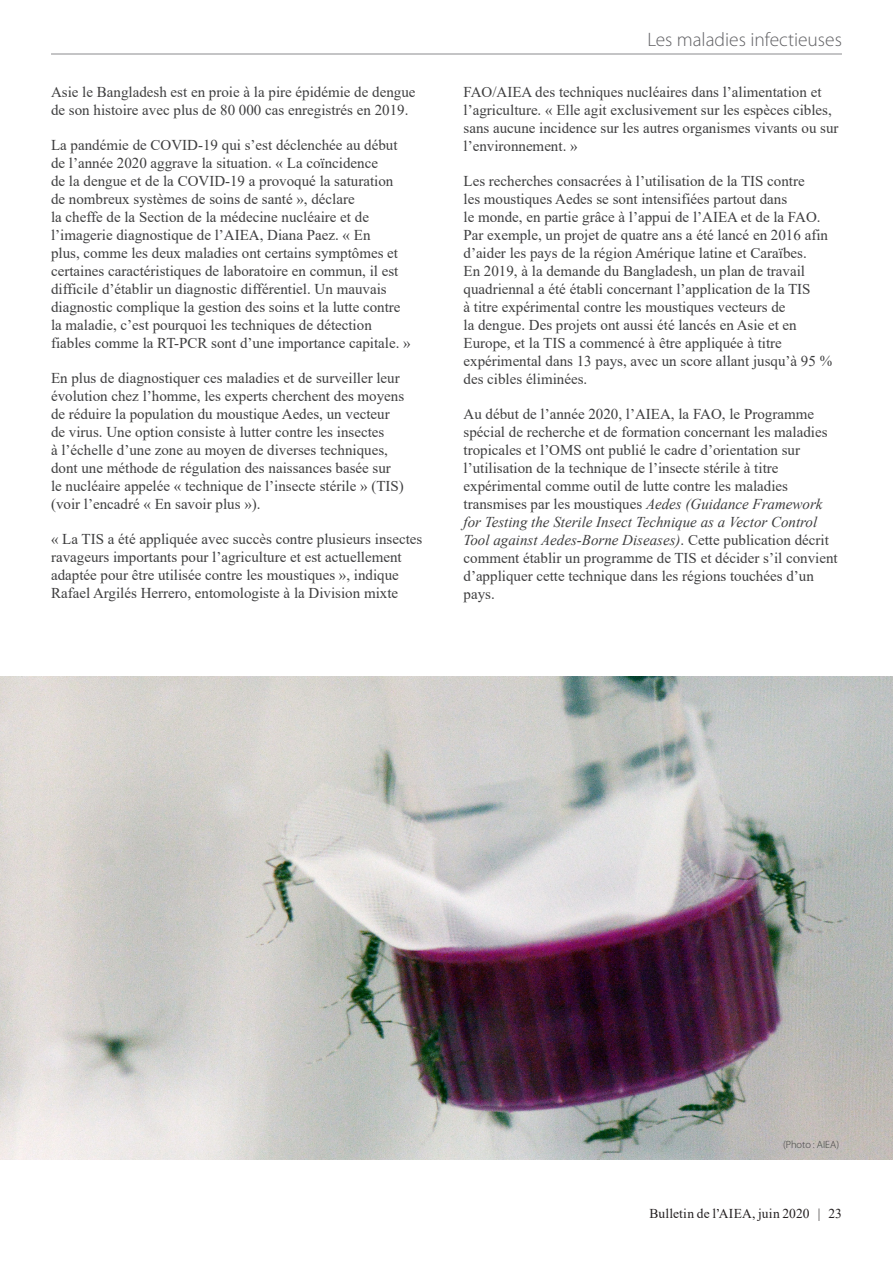
<style>
.page{position:relative;width:893px;height:1263px;background:#fff}
.page>*{position:absolute;margin:0;border:0;box-sizing:border-box;transform-origin:0 0}
.t1{font:300 19.5px "Myriad Pro";color:#636366}
.Body_Text{font:15px/18px "Times New Roman";color:#3e3e3f}
.t2{font:13.5px "Times New Roman";letter-spacing:.01em;color:#231f20}
.Photo_credit{font:300 10.5px "Myriad Pro";color:#3e3e3f}
.s1{font-style:italic}
</style>
<div class="page">
<img style="left:0;top:677px;width:893px;height:482px">
<hr style="left:51px;top:54px;width:791px;height:1px;background:#636366">
<p class="Body_Text" style="left:51px;top:82px;width:366px">Asie le Bangladesh est en proie à la pire épidémie de dengue de son histoire avec plus de 80 000 cas enregistrés en 2019.</p>
<p class="Body_Text" style="left:51px;top:135px;width:361px">La pandémie de COVID-19 qui s’est déclenchée au début de l’année 2020 aggrave la situation. « La coïncidence<br>de la dengue et de la COVID-19 a provoqué la saturation de nombreux systèmes de soins de santé », déclare<br>la cheffe de la Section de la médecine nucléaire et de l’imagerie diagnostique de l’AIEA, Diana Paez. « En<br>plus, comme les deux maladies ont certains symptômes et certaines caractéristiques de laboratoire en commun, il est difficile d’établir un diagnostic différentiel. Un mauvais diagnostic complique la gestion des soins et la lutte contre la maladie, c’est pourquoi les techniques de détection fiables comme la RT-PCR sont d’une importance capitale. »</p>
<p class="Body_Text" style="left:51px;top:368px;width:355px">En plus de diagnostiquer ces maladies et de surveiller leur évolution chez l’homme, les experts cherchent des moyens de réduire la population du moustique Aedes, un vecteur de virus. Une option consiste à lutter contre les insectes<br>à l’échelle d’une zone au moyen de diverses techniques, dont une méthode de régulation des naissances basée sur le nucléaire appelée « technique de l’insecte stérile » (TIS) (voir l’encadré « En savoir plus »).</p>
<p class="Body_Text" style="left:51px;top:529px;width:373px">« La TIS a été appliquée avec succès contre plusieurs insectes ravageurs importants pour l’agriculture et est actuellement adaptée pour être utilisée contre les moustiques », indique Rafael Argilés Herrero, entomologiste à la Division mixte</p>
<h1 class="t1" style="left:647px;top:29px;width:196px">Les maladies infectieuses</h1>
<p class="Body_Text" style="left:463px;top:82px;width:377px">FAO/AIEA des techniques nucléaires dans l’alimentation et l’agriculture. « Elle agit exclusivement sur les espèces cibles, sans aucune incidence sur les autres organismes vivants ou sur l’environnement. »</p>
<p class="Body_Text" style="left:463px;top:171px;width:370px">Les recherches consacrées à l’utilisation de la TIS contre<br>les moustiques Aedes se sont intensifiées partout dans<br>le monde, en partie grâce à l’appui de l’AIEA et de la FAO.<br>Par exemple, un projet de quatre ans a été lancé en 2016 afin d’aider les pays de la région Amérique latine et Caraïbes.<br>En 2019, à la demande du Bangladesh, un plan de travail quadriennal a été établi concernant l’application de la TIS<br>à titre expérimental contre les moustiques vecteurs de<br>la dengue. Des projets ont aussi été lancés en Asie et en Europe, et la TIS a commencé à être appliquée à titre expérimental dans 13 pays, avec un score allant jusqu’à 95 % des cibles éliminées.</p>
<p class="Body_Text" style="left:463px;top:404px;width:376px">Au début de l’année 2020, l’AIEA, la FAO, le Programme spécial de recherche et de formation concernant les maladies tropicales et l’OMS ont publié le cadre d’orientation sur l’utilisation de la technique de l’insecte stérile à titre expérimental comme outil de lutte contre les maladies transmises par les moustiques <span class="s1">Aedes (Guidance Framework for Testing the Sterile Insect Technique as a Vector Control Tool against Aedes-Borne Diseases)</span>. Cette publication décrit comment établir un programme de TIS et décider s’il convient d’appliquer cette technique dans les régions touchées d’un pays.</p>
<p class="Photo_credit" style="left:783px;top:1138px;width:58px">(Photo : AIEA)</p>
<p class="t2" style="left:649px;top:1204px;width:194px">Bulletin de l’AIEA, juin 2020 | 23</p>
</div>
